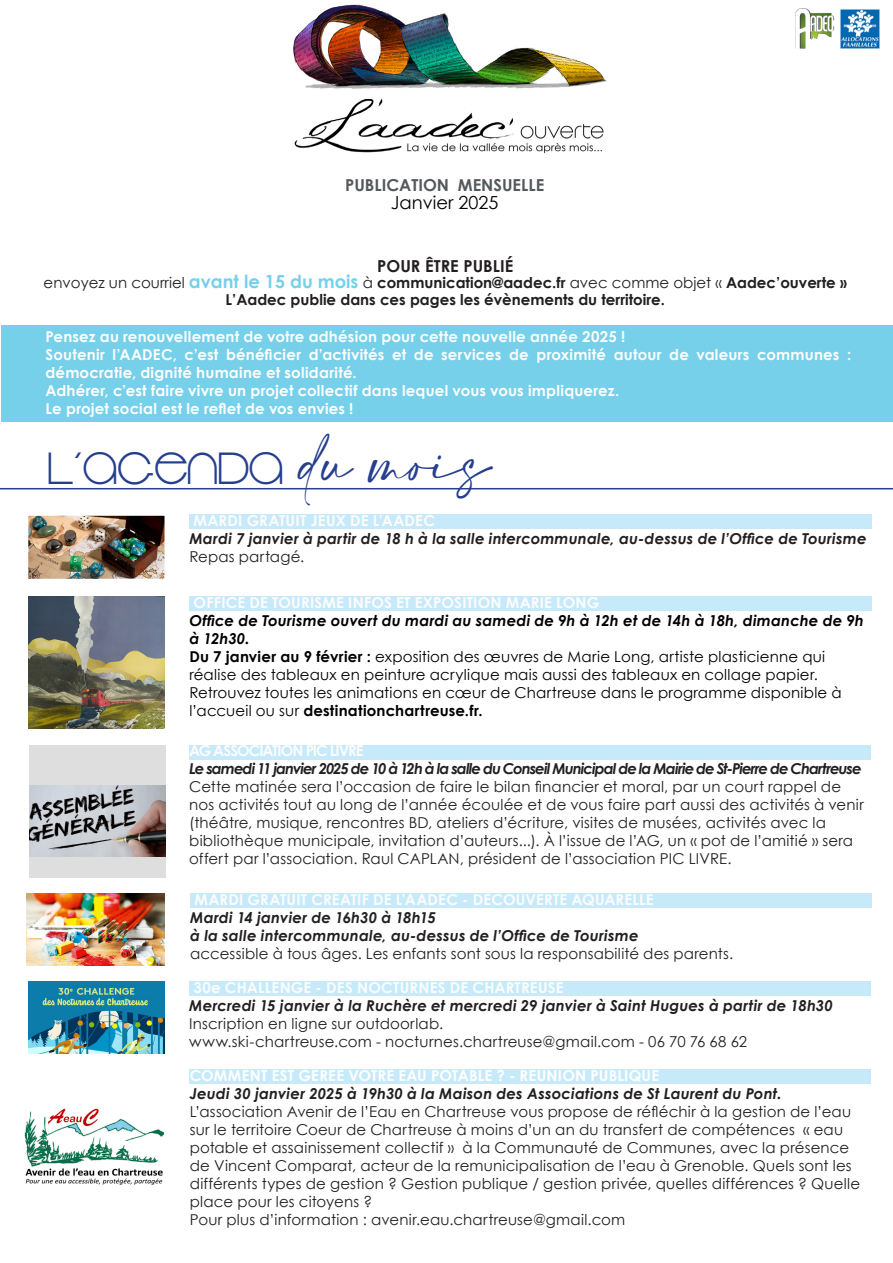
<style>
.page{position:relative;width:893px;height:1263px;background:#fff}
.page>*{position:absolute;margin:0;border:0;box-sizing:border-box;transform-origin:0 0}
.t1{font:45px "Vonique 64";color:#253f8e}
.t2{font:45px "Amalfi Coast";color:#253f8e}
.t3{font:18px "Century Gothic";color:#000}
.t4{font:700 16.5px "Century Gothic";color:#53595c}
.t5{font:700 16.5px "Century Gothic";color:#231f20}
.t6{font:15px/18px "Century Gothic";letter-spacing:.01em;color:#231f20}
.t7{font:700 15px/18px "Century Gothic";letter-spacing:.01em;color:#fcfcfc}
.t8{font:italic 700 15px "Century Gothic";letter-spacing:.005em;color:#231f20}
.t9{font:15px/18px "Century Gothic";letter-spacing:.015em;color:#000}
.t10{font:700 15px "Century Gothic";color:#231f20}
.t11{font:italic 700 15px "Century Gothic";letter-spacing:-.065em;color:#231f20}
.t12{font:italic 700 15px/18px "Century Gothic";letter-spacing:.005em;color:#000}
.t13{font:700 15px "Century Gothic";letter-spacing:.01em;color:#fff}
.t14{font:700 15px "Century Gothic";letter-spacing:-.065em;color:#fcfcfc}
.s1{font-weight:400}
.s2{font-size:18px;color:#76d0ea}
.s3{font-weight:700}
</style>
<div class="page">
<hr style="left:0;top:488px;width:893px;height:1px;background:#253f8e">
<div style="left:2px;top:325px;width:891px;height:97px;background:#76d0ea"></div>
<img style="left:840px;top:10px;width:39px;height:39px">
<img style="left:795px;top:9px;width:39px;height:40px">
<img style="left:293px;top:4px;width:314px;height:150px">
<img style="left:30px;top:517px;width:133px;height:60px">
<div style="left:27px;top:514px;width:139px;height:66px;border:2px solid #fff"></div>
<img style="left:29px;top:596px;width:136px;height:133px">
<img style="left:27px;top:894px;width:138px;height:71px">
<img style="left:29px;top:982px;width:136px;height:71px">
<img style="left:25px;top:1108px;width:138px;height:77px">
<div style="left:30px;top:745px;width:136px;height:132px;background:#dedede"></div>
<img style="left:30px;top:785px;width:136px;height:71px">
<div style="left:189px;top:596px;width:683px;height:15px;background:#c6eafa"></div>
<div style="left:189px;top:514px;width:683px;height:15px;background:#c6eafa"></div>
<div style="left:190px;top:894px;width:682px;height:14px;background:#c6eafa"></div>
<div style="left:189px;top:982px;width:682px;height:14px;background:#c6eafa"></div>
<div style="left:189px;top:745px;width:682px;height:14px;background:#c6eafa"></div>
<div style="left:190px;top:1070px;width:681px;height:14px;background:#c6eafa"></div>
<p class="t4" style="left:345px;top:172px;width:201px">PUBLICATION MENSUELLE</p>
<p class="t3" style="left:391px;top:190px;width:109px">Janvier 2025</p>
<p class="t5" style="left:377px;top:253px;width:137px">POUR ÊTRE PUBLIÉ</p>
<p class="t10" style="left:44px;top:271px;width:805px"><span class="s1">envoyez un courriel</span> <span class="s2">avant le 15 du mois</span> <span class="s1">à</span> communication@aadec.fr <span class="s1">avec comme objet «</span> Aadec’ouverte »</p>
<p class="t10" style="left:226px;top:288px;width:441px">L’Aadec publie dans ces pages les évènements du territoire.</p>
<p class="t7" style="left:46px;top:326px;width:581px">Pensez au renouvellement de votre adhésion pour cette nouvelle année 2025 !</p>
<p class="t7" style="left:46px;top:344px;width:807px">Soutenir l’AADEC, c’est bénéficier d’activités et de services de proximité autour de valeurs communes : démocratie, dignité humaine et solidarité.</p>
<p class="t7" style="left:46px;top:380px;width:575px">Adhérer, c’est faire vivre un projet collectif dans lequel vous vous impliquerez.</p>
<p class="t7" style="left:46px;top:398px;width:309px">Le projet social est le reflet de vos envies !</p>
<p class="t1" style="left:49px;top:441px;width:237px">L’AGENDA</p>
<p class="t2" style="left:300px;top:439px;width:193px">du mois</p>
<p class="t7" style="left:194px;top:510px;width:243px">MARDI GRATUIT JEUX DE L’AADEC</p>
<p class="t8" style="left:189px;top:527px;width:679px">Mardi 7 janvier à partir de 18 h à la salle intercommunale, au-dessus de l’Office de Tourisme</p>
<p class="t6" style="left:189px;top:547px;width:116px">Repas partagé.</p>
<p class="t7" style="left:194px;top:592px;width:407px">OFFICE DE TOURISME INFOS ET EXPOSITION MARIE LONG</p>
<p class="t12" style="left:189px;top:610px;width:676px">Office de Tourisme ouvert du mardi au samedi de 9h à 12h et de 14h à 18h, dimanche de 9h à 12h30.</p>
<p class="t9" style="left:189px;top:647px;width:637px"><span class="s3">Du 7 janvier au 9 février :</span> exposition des œuvres de Marie Long, artiste plasticienne qui réalise des tableaux en peinture acrylique mais aussi des tableaux en collage papier.</p>
<p class="t9" style="left:189px;top:683px;width:654px">Retrouvez toutes les animations en cœur de Chartreuse dans le programme disponible à l’accueil ou sur <span class="s3">destinationchartreuse.fr.</span></p>
<p class="t14" style="left:189px;top:739px;width:176px">AG ASSOCIATION PIC LIVRE</p>
<p class="t11" style="left:189px;top:757px;width:674px">Le samedi 11 janvier 2025 de 10 à 12h à la salle du Conseil Municipal de la Mairie de St-Pierre de Chartreuse</p>
<p class="t6" style="left:189px;top:778px;width:676px">Cette matinée sera l’occasion de faire le bilan financier et moral, par un court rappel de nos activités tout au long de l’année écoulée et de vous faire part aussi des activités à venir (théâtre, musique, rencontres BD, ateliers d’écriture, visites de musées, activités avec la bibliothèque municipale, invitation d’auteurs...). À l’issue de l’AG, un « pot de l’amitié » sera offert par l’association. Raul CAPLAN, président de l’association PIC LIVRE.</p>
<p class="t7" style="left:194px;top:890px;width:461px">MARDI GRATUIT CRÉATIF DE L’AADEC - DÉCOUVERTE AQUARELLE</p>
<p class="t8" style="left:190px;top:906px;width:247px">Mardi 14 janvier de 16h30 à 18h15</p>
<p class="t8" style="left:190px;top:924px;width:450px">à la salle intercommunale, au-dessus de l’Office de Tourisme</p>
<p class="t6" style="left:190px;top:944px;width:544px">accessible à tous âges. Les enfants sont sous la responsabilité des parents.</p>
<p class="t7" style="left:193px;top:978px;width:372px">30e CHALLENGE - DES NOCTURNES DE CHARTREUSE</p>
<p class="t8" style="left:189px;top:994px;width:645px">Mercredi 15 janvier à la Ruchère et mercredi 29 janvier à Saint Hugues à partir de 18h30</p>
<p class="t6" style="left:189px;top:1014px;width:255px">Inscription en ligne sur outdoorlab.</p>
<p class="t6" style="left:189px;top:1032px;width:559px">www.ski-chartreuse.com - nocturnes.chartreuse@gmail.com - 06 70 76 68 62</p>
<p class="t13" style="left:190px;top:1064px;width:471px">COMMENT EST GEREE VOTRE EAU POTABLE ? - RÉUNION PUBLIQUE</p>
<p class="t8" style="left:190px;top:1082px;width:593px">Jeudi 30 janvier 2025 à 19h30 à la Maison des Associations de St Laurent du Pont.</p>
<p class="t6" style="left:190px;top:1102px;width:672px">L’association Avenir de l’Eau en Chartreuse vous propose de réfléchir à la gestion de l’eau sur le territoire Coeur de Chartreuse à moins d’un an du transfert de compétences « eau potable et assainissement collectif » à la Communauté de Communes, avec la présence de Vincent Comparat, acteur de la remunicipalisation de l’eau à Grenoble. Quels sont les différents types de gestion ? Gestion publique / gestion privée, quelles différences ? Quelle place pour les citoyens ?</p>
<p class="t6" style="left:190px;top:1210px;width:437px">Pour plus d’information : avenir.eau.chartreuse@gmail.com</p>
</div>
